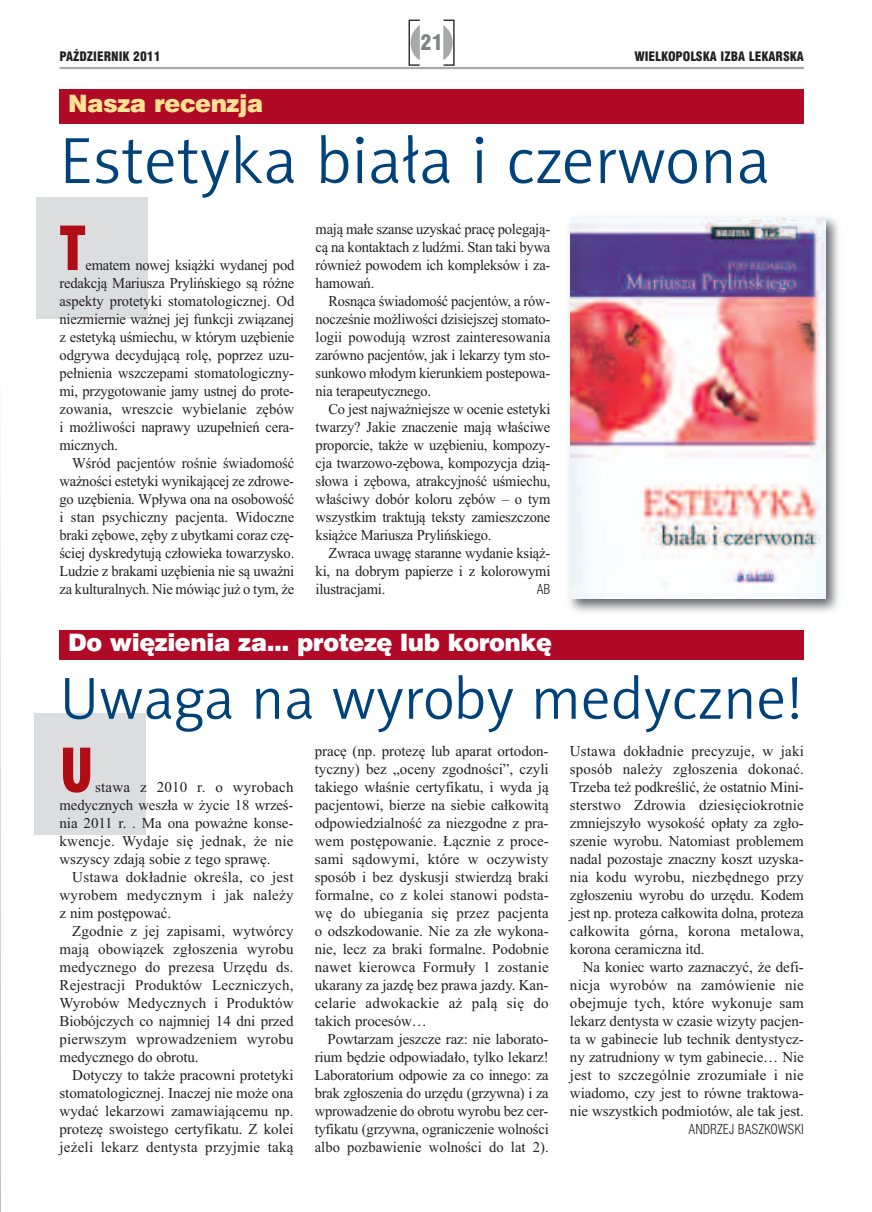
<style>
.page{position:relative;width:872px;height:1212px;background:#fff}
.page>*{position:absolute;margin:0;border:0;box-sizing:border-box;transform-origin:0 0}
.t1{font:66px "Naomi Sans EFNTT Light";color:#004279}
.t2{font:900 condensed 66px "Myriad Pro";color:#b00d15}
.t3{font:60px "Naomi Sans EFNTT Light";color:#004279}
.t4{font:24px "Swis 721 Blk EU";letter-spacing:-.02em;color:#fff}
.t5{font:24px "Swis 721 Blk EU";letter-spacing:-.02em;color:#ffe292}
.t6{font:21px "Swis 721 Blk Cn EU";color:#808285}
.t7{font:15px/18px "Times New Roman";letter-spacing:-.005em;color:#231f20;text-align:justify}
.t8{font:15px/18px "Times New Roman";letter-spacing:-.005em;color:#231f20;text-align:justify;scale:.96 1}
.t9{font:13.5px "Swis 721 Lt Cn EU";color:#231f20}
.t10{font:12.75px "Swis 721 Blk Cn EU";color:#231f20}
</style>
<div class="page">
<svg style="left:408px;top:20px;width:46px;height:46px"></svg>
<hr style="left:60px;top:67px;width:744px;height:2px;background:#a8a9ad">
<svg style="left:0;top:449px;width:1px;height:763px"></svg>
<div style="left:34px;top:713px;width:111px;height:121px;background:#dcdddf"></div>
<div style="left:36px;top:197px;width:112px;height:122px;background:#dcdddf"></div>
<div style="left:60px;top:630px;width:744px;height:29px;background:#b00a27"></div>
<div style="left:60px;top:89px;width:744px;height:34px;background:#b00a27"></div>
<img style="left:569px;top:217px;width:269px;height:395px">
<img style="left:570px;top:219px;width:255px;height:380px">
<h3 class="t6" style="left:420px;top:30px;width:24px">21</h3>
<p class="t10" style="left:60px;top:48px;width:102px">PAŹDZIERNIK 2011</p>
<p class="t10" style="left:634px;top:48px;width:171px">WIELKOPOLSKA IZBA LEKARSKA</p>
<h3 class="t5" style="left:68px;top:89px;width:197px">Nasza recenzja</h3>
<h1 class="t1" style="left:60px;top:123px;width:712px">Estetyka biała i czerwona</h1>
<h1 class="t2" style="left:60px;top:225px;width:28px">T</h1>
<p class="t7" style="left:60px;top:256px;width:236px;text-indent:26px">ematem nowej książki wydanej pod redakcją Mariusza Prylińskiego są różne aspekty protetyki stomatologicznej. Od niezmiernie ważnej jej funkcji związanej z estetyką uśmiechu, w którym uzębienie odgrywa decydującą rolę, poprzez uzu&shy;pełnienia wszczepami stomatologiczny&shy;mi, przygotowanie jamy ustnej do prote&shy;zowania, wreszcie wybielanie zębów i możliwości naprawy uzupełnień cera&shy;micznych.</p>
<p class="t7" style="left:60px;top:454px;width:236px;text-indent:13px">Wśród pacjentów rośnie świadomość ważności estetyki wynikającej ze zdrowe&shy;go uzębienia. Wpływa ona na osobowość i stan psychiczny pacjenta. Widoczne braki zębowe, zęby z ubytkami coraz czę&shy;ściej dyskredytują człowieka towarzysko.<br>Ludzie z brakami uzębienia nie są uważni za kulturalnych. Nie mówiąc już o tym, że</p>
<p class="t7" style="left:316px;top:220px;width:236px">mają małe szanse uzyskać pracę polegają&shy;cą na kontaktach z ludźmi. Stan taki bywa również powodem ich kompleksów i za&shy;hamowań.</p>
<p class="t8" style="left:316px;top:292px;width:246px;text-indent:13px">Rosnąca świadomość pacjentów, a rów&shy;nocześnie możliwości dzisiejszej stomato&shy;logii powodują wzrost zainteresowania zarówno pacjentów, jak i lekarzy tym sto&shy;sunkowo młodym kierunkiem postepowa&shy;nia terapeutycznego.</p>
<p class="t7" style="left:316px;top:400px;width:236px;text-indent:13px">Co jest najważniejsze w ocenie estetyki twarzy? Jakie znaczenie mają właściwe proporcie, także w uzębieniu, kompozy&shy;cja twarzowo-zębowa, kompozycja dzią&shy;słowa i zębowa, atrakcyjność uśmiechu, właściwy dobór koloru zębów – o tym wszystkim traktują teksty zamieszczone książce Mariusza Prylińskiego.</p>
<p class="t7" style="left:316px;top:544px;width:236px;text-indent:13px">Zwraca uwagę staranne wydanie książ&shy;ki, na dobrym papierze i z kolorowymi ilustracjami.</p>
<p class="t9" style="left:537px;top:581px;width:15px">AB</p>
<h3 class="t4" style="left:68px;top:627px;width:485px">Do więzienia za... protezę lub koronkę</h3>
<h2 class="t3" style="left:60px;top:664px;width:745px">Uwaga na wyroby medyczne!</h2>
<h1 class="t2" style="left:60px;top:747px;width:36px">U</h1>
<p class="t7" style="left:60px;top:778px;width:235px;text-indent:36px">stawa z 2010 r. o wyrobach medycznych weszła w życie 18 wrześ&shy;nia 2011 r. . Ma ona poważne konse&shy;kwencje. Wydaje się jednak, że nie wszyscy zdają sobie z tego sprawę.</p>
<p class="t7" style="left:60px;top:868px;width:235px;text-indent:13px">Ustawa dokładnie określa, co jest wyrobem medycznym i jak należy z nim postępować.</p>
<p class="t7" style="left:60px;top:922px;width:235px;text-indent:13px">Zgodnie z jej zapisami, wytwórcy mają obowiązek zgłoszenia wyrobu medycznego do prezesa Urzędu ds.<br>Rejestracji Produktów Leczniczych, Wyrobów Medycznych i Produktów Biobójczych co najmniej 14 dni przed pierwszym wprowadzeniem wyrobu medycznego do obrotu.</p>
<p class="t7" style="left:60px;top:1066px;width:235px;text-indent:13px">Dotyczy to także pracowni protetyki stomatologicznej. Inaczej nie może ona wydać lekarzowi zamawiającemu np. protezę swoistego certyfikatu. Z kolei jeżeli lekarz dentysta przyjmie taką</p>
<p class="t7" style="left:315px;top:742px;width:235px">pracę (np. protezę lub aparat ortodon&shy;tyczny) bez „oceny zgodności”, czyli takiego właśnie certyfikatu, i wyda ją pacjentowi, bierze na siebie całkowitą odpowiedzialność za niezgodne z pra&shy;wem postępowanie. Łącznie z proce&shy;sami sądowymi, które w oczywisty sposób i bez dyskusji stwierdzą braki formalne, co z kolei stanowi podsta&shy;wę do ubiegania się przez pacjenta o odszkodowanie. Nie za złe wykona&shy;nie, lecz za braki formalne. Podobnie nawet kierowca Formuły 1 zostanie ukarany za jazdę bez prawa jazdy. Kan&shy;celarie adwokackie aż palą się do takich procesów…</p>
<p class="t7" style="left:315px;top:1030px;width:235px;text-indent:13px">Powtarzam jeszcze raz: nie laborato&shy;rium będzie odpowiadało, tylko lekarz!<br>Laboratorium odpowie za co innego: za brak zgłoszenia do urzędu (grzywna) i za wprowadzenie do obrotu wyrobu bez cer&shy;tyfikatu (grzywna, ograniczenie wolności albo pozbawienie wolności do lat 2).</p>
<p class="t7" style="left:570px;top:742px;width:235px">Ustawa dokładnie precyzuje, w jaki sposób należy zgłoszenia dokonać.<br>Trzeba też podkreślić, że ostatnio Mini&shy;sterstwo Zdrowia dziesięciokrotnie zmniejszyło wysokość opłaty za zgło&shy;szenie wyrobu. Natomiast problemem nadal pozostaje znaczny koszt uzyska&shy;nia kodu wyrobu, niezbędnego przy zgłoszeniu wyrobu do urzędu. Kodem jest np. proteza całkowita dolna, proteza całkowita górna, korona metalowa, korona ceramiczna itd.</p>
<p class="t7" style="left:570px;top:958px;width:235px;text-indent:13px">Na koniec warto zaznaczyć, że defi&shy;nicja wyrobów na zamówienie nie obejmuje tych, które wykonuje sam lekarz dentysta w czasie wizyty pacjen&shy;ta w gabinecie lub technik dentystycz&shy;ny zatrudniony w tym gabinecie… Nie jest to szczególnie zrozumiałe i nie wiadomo, czy jest to równe traktowa&shy;nie wszystkich podmiotów, ale tak jest.</p>
<p class="t9" style="left:688px;top:1121px;width:117px">ANDRZEJ BASZKOWSKI</p>
</div>
